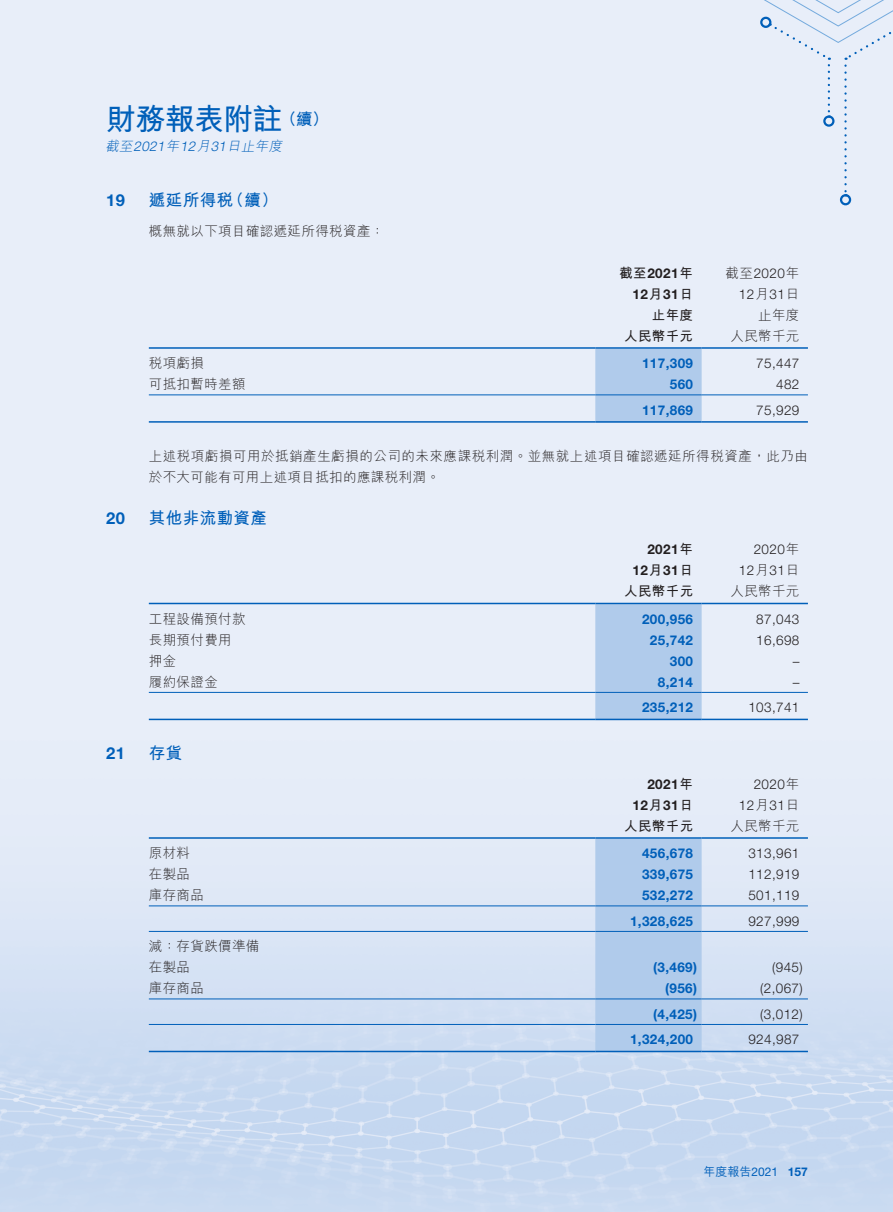
<style>
.page{position:relative;width:893px;height:1212px;background:#fff}
.page>*{position:absolute;margin:0;border:0;box-sizing:border-box;transform-origin:0 0}
.t1{font:700 30px "M Hei HK";letter-spacing:-.02em;color:#005fb9}
.t2{font:700 16.5px "M Hei HK";letter-spacing:.03em;color:#005fb9}
.t3{font:700 16.5px "Helvetica Neue LT Std";color:#005fb9}
.t4{font:300 13.5px/21px "M Hei HK";letter-spacing:.03em;color:#231f20}
.t5{font:300 13.5px/21px "Helvetica Neue LT Std";letter-spacing:.03em;color:#231f20;text-align:right}
.t6{font:700 13.5px "Helvetica Neue LT Std";letter-spacing:.03em;color:#005fb9}
.t7{font:700 13.5px/21px "Helvetica Neue LT Std";letter-spacing:.03em;color:#231f20;text-align:right}
.t8{font:700 13.5px "M Hei HK";letter-spacing:.03em;color:#231f20}
.t9{font:italic 300 13.5px "M Hei HK";color:#005fb9}
.t10{font:500 12px "M Hei HK";color:#005fb9}
.s1{font-family:"Helvetica Neue LT Std"}
.s2{font-family:"M Hei HK"}
.s3{font-family:"Helvetica Neue LT Std";font-weight:400}
.s4{font-family:"Helvetica Neue LT Std";font-weight:700}
</style>
<div class="page">
<img style="left:0;top:0;width:893px;height:1212px">
<div style="left:760px;top:17px;width:11px;height:11px;border:2px solid #005fb9;border-radius:50%"></div>
<div style="left:840px;top:194px;width:11px;height:11px;border:2px solid #005fb9;border-radius:50%"></div>
<div style="left:762px;top:0;width:131px;height:196px;background:#e8eef9"></div>
<div style="left:595px;top:349px;width:107px;height:72px;background:#b0cbeb"></div>
<hr style="left:149px;top:347px;width:446px;height:2px;background:#005fb9">
<hr style="left:595px;top:347px;width:107px;height:2px;background:#005fb9">
<hr style="left:702px;top:347px;width:106px;height:2px;background:#005fb9">
<hr style="left:149px;top:394px;width:446px;height:1px;background:#005fb9">
<hr style="left:595px;top:394px;width:107px;height:1px;background:#005fb9">
<hr style="left:702px;top:394px;width:106px;height:1px;background:#005fb9">
<hr style="left:149px;top:421px;width:446px;height:2px;background:#005fb9">
<hr style="left:595px;top:421px;width:107px;height:2px;background:#005fb9">
<hr style="left:702px;top:421px;width:106px;height:2px;background:#005fb9">
<div style="left:595px;top:604px;width:107px;height:115px;background:#b0cbeb"></div>
<hr style="left:149px;top:603px;width:446px;height:1px;background:#005fb9">
<hr style="left:595px;top:603px;width:107px;height:1px;background:#005fb9">
<hr style="left:702px;top:603px;width:106px;height:1px;background:#005fb9">
<hr style="left:149px;top:692px;width:446px;height:1px;background:#005fb9">
<hr style="left:595px;top:692px;width:107px;height:1px;background:#005fb9">
<hr style="left:702px;top:692px;width:106px;height:1px;background:#005fb9">
<hr style="left:149px;top:719px;width:446px;height:1px;background:#005fb9">
<hr style="left:595px;top:719px;width:107px;height:1px;background:#005fb9">
<hr style="left:702px;top:719px;width:106px;height:1px;background:#005fb9">
<div style="left:595px;top:839px;width:107px;height:212px;background:#b0cbeb"></div>
<hr style="left:149px;top:837px;width:446px;height:2px;background:#005fb9">
<hr style="left:595px;top:837px;width:107px;height:2px;background:#005fb9">
<hr style="left:702px;top:837px;width:106px;height:2px;background:#005fb9">
<hr style="left:149px;top:905px;width:446px;height:1px;background:#005fb9">
<hr style="left:595px;top:905px;width:107px;height:1px;background:#005fb9">
<hr style="left:702px;top:905px;width:106px;height:1px;background:#005fb9">
<hr style="left:149px;top:931px;width:446px;height:1px;background:#005fb9">
<hr style="left:595px;top:931px;width:107px;height:1px;background:#005fb9">
<hr style="left:702px;top:931px;width:106px;height:1px;background:#005fb9">
<hr style="left:149px;top:998px;width:446px;height:1px;background:#005fb9">
<hr style="left:595px;top:998px;width:107px;height:1px;background:#005fb9">
<hr style="left:702px;top:998px;width:106px;height:1px;background:#005fb9">
<hr style="left:149px;top:1024px;width:446px;height:1px;background:#005fb9">
<hr style="left:595px;top:1024px;width:107px;height:1px;background:#005fb9">
<hr style="left:702px;top:1024px;width:106px;height:1px;background:#005fb9">
<hr style="left:149px;top:1051px;width:446px;height:1px;background:#005fb9">
<hr style="left:595px;top:1051px;width:107px;height:1px;background:#005fb9">
<hr style="left:702px;top:1051px;width:106px;height:1px;background:#005fb9">
<h1 class="t1" style="left:106px;top:97px;width:224px">財務報表附註<sup>（續）</sup></h1>
<p class="t9" style="left:105px;top:139px;width:181px">截至<span class="s1">2021</span>年<span class="s1">12</span>月<span class="s1">31</span>日止年度</p>
<p class="t3" style="left:106px;top:190px;width:20px">19</p>
<p class="t2" style="left:149px;top:188px;width:131px">遞延所得稅（續）</p>
<p class="t4" style="left:149px;top:220px;width:237px">概無就以下項目確認遞延所得稅資產：</p>
<p class="t7" style="left:619px;top:262px;width:75px"><span class="s2">截至</span>2021<span class="s2">年<br></span>12<span class="s2">月</span>31<span class="s2">日</span></p>
<p class="t8" style="left:652px;top:305px;width:43px">止年度</p>
<p class="t5" style="left:726px;top:262px;width:75px"><span class="s2">截至</span>2020<span class="s2">年<br></span>12<span class="s2">月</span>31<span class="s2">日</span></p>
<p class="t4" style="left:758px;top:304px;width:43px">止年度</p>
<p class="t8" style="left:624px;top:326px;width:71px">人民幣千元</p>
<p class="t4" style="left:730px;top:325px;width:71px">人民幣千元</p>
<p class="t4" style="left:149px;top:352px;width:57px">稅項虧損</p>
<p class="t6" style="left:642px;top:355px;width:53px">117,309</p>
<p class="t5" style="left:756px;top:352px;width:45px">75,447</p>
<p class="t4" style="left:149px;top:373px;width:98px">可抵扣暫時差額</p>
<p class="t6" style="left:670px;top:376px;width:25px">560</p>
<p class="t5" style="left:776px;top:373px;width:25px">482</p>
<p class="t6" style="left:642px;top:401px;width:53px">117,869</p>
<p class="t5" style="left:756px;top:399px;width:45px">75,929</p>
<p class="t4" style="left:149px;top:446px;width:661px">上述稅項虧損可用於抵銷產生虧損的公司的未來應課稅利潤。並無就上述項目確認遞延所得稅資產，此乃由於不大可能有可用上述項目抵扣的應課稅利潤。</p>
<p class="t3" style="left:106px;top:508px;width:20px">20</p>
<p class="t2" style="left:149px;top:506px;width:120px">其他非流動資產</p>
<p class="t7" style="left:632px;top:538px;width:62px">2021<span class="s2">年<br></span>12<span class="s2">月</span>31<span class="s2">日</span></p>
<p class="t5" style="left:739px;top:538px;width:62px">2020<span class="s2">年<br></span>12<span class="s2">月</span>31<span class="s2">日</span></p>
<p class="t8" style="left:624px;top:581px;width:71px">人民幣千元</p>
<p class="t4" style="left:730px;top:580px;width:71px">人民幣千元</p>
<p class="t4" style="left:149px;top:608px;width:98px">工程設備預付款</p>
<p class="t6" style="left:642px;top:610px;width:53px">200,956</p>
<p class="t5" style="left:756px;top:608px;width:45px">87,043</p>
<p class="t4" style="left:149px;top:629px;width:84px">長期預付費用</p>
<p class="t6" style="left:650px;top:631px;width:45px">25,742</p>
<p class="t5" style="left:756px;top:629px;width:45px">16,698</p>
<p class="t4" style="left:149px;top:650px;width:29px">押金</p>
<p class="t6" style="left:670px;top:652px;width:25px">300</p>
<p class="t5" style="left:793px;top:650px;width:8px">–</p>
<p class="t4" style="left:149px;top:671px;width:71px">履約保證金</p>
<p class="t6" style="left:658px;top:673px;width:37px">8,214</p>
<p class="t5" style="left:793px;top:671px;width:8px">–</p>
<p class="t6" style="left:642px;top:699px;width:53px">235,212</p>
<p class="t5" style="left:748px;top:696px;width:53px">103,741</p>
<p class="t3" style="left:106px;top:743px;width:20px">21</p>
<p class="t2" style="left:149px;top:741px;width:35px">存貨</p>
<p class="t7" style="left:632px;top:773px;width:62px">2021<span class="s2">年<br></span>12<span class="s2">月</span>31<span class="s2">日</span></p>
<p class="t5" style="left:739px;top:773px;width:62px">2020<span class="s2">年<br></span>12<span class="s2">月</span>31<span class="s2">日</span></p>
<p class="t8" style="left:624px;top:816px;width:71px">人民幣千元</p>
<p class="t4" style="left:730px;top:815px;width:71px">人民幣千元</p>
<p class="t4" style="left:149px;top:842px;width:43px">原材料</p>
<p class="t6" style="left:642px;top:845px;width:53px">456,678</p>
<p class="t5" style="left:748px;top:842px;width:53px">313,961</p>
<p class="t4" style="left:149px;top:863px;width:43px">在製品</p>
<p class="t6" style="left:642px;top:866px;width:53px">339,675</p>
<p class="t5" style="left:748px;top:863px;width:53px">112,919</p>
<p class="t4" style="left:149px;top:884px;width:57px">庫存商品</p>
<p class="t6" style="left:642px;top:887px;width:53px">532,272</p>
<p class="t5" style="left:748px;top:884px;width:53px">501,119</p>
<p class="t6" style="left:630px;top:912px;width:65px">1,328,625</p>
<p class="t5" style="left:748px;top:910px;width:53px">927,999</p>
<p class="t4" style="left:149px;top:935px;width:112px">減：存貨跌價準備在製品</p>
<p class="t6" style="left:653px;top:959px;width:46px">(3,469)</p>
<p class="t5" style="left:772px;top:956px;width:32px">(945)</p>
<p class="t4" style="left:149px;top:977px;width:57px">庫存商品</p>
<p class="t6" style="left:665px;top:980px;width:34px">(956)</p>
<p class="t5" style="left:760px;top:977px;width:44px">(2,067)</p>
<p class="t6" style="left:653px;top:1005px;width:46px">(4,425)</p>
<p class="t5" style="left:760px;top:1003px;width:44px">(3,012)</p>
<p class="t6" style="left:630px;top:1031px;width:65px">1,324,200</p>
<p class="t5" style="left:748px;top:1028px;width:53px">924,987</p>
<p class="t10" style="left:703px;top:1163px;width:106px">年度報告<span class="s3">2021</span> <span class="s4">157</span></p>
</div>
